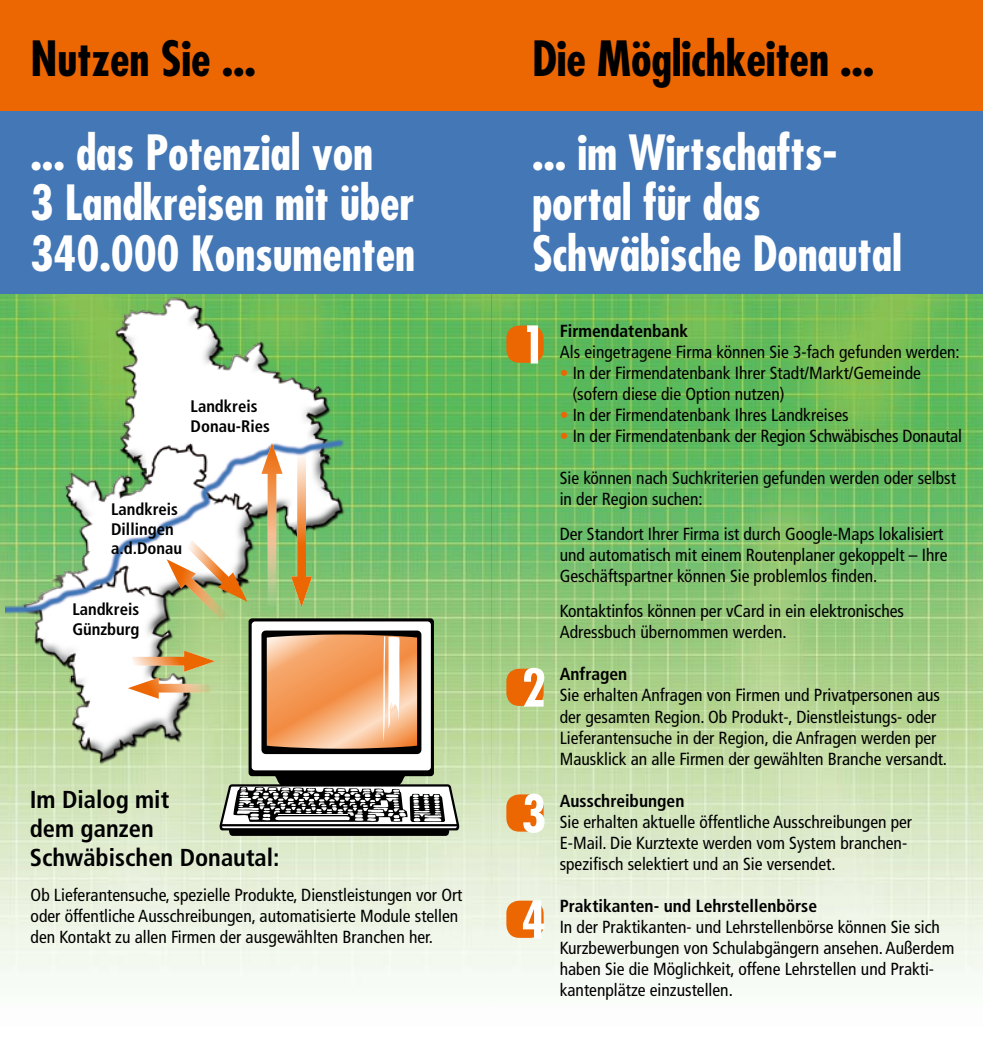
<style>
.page{position:relative;width:983px;height:1042px;background:#fff}
.page>*{position:absolute;margin:0;border:0;box-sizing:border-box;transform-origin:0 0}
.t1{font:700 condensed 50.57px/106.2px "Futura Std";color:#fff}
.t2{font:700 condensed 47.25px/50.8px "Futura Std";letter-spacing:-.005em;color:#fff}
.t3{font:700 condensed 47.25px "Futura Std";letter-spacing:-.005em;color:#000}
.t4{font:700 condensed 24.5px/29.4px "Frutiger LT Std";color:#000}
.t5{font:condensed 17.5px/21px "Frutiger LT Std";color:#000}
.t6{font:700 condensed 17.5px "Frutiger LT Std";color:#000}
.t7{font:700 condensed 16.62px/19.4px "Frutiger LT Std";color:#000}
.s1{color:#ec6602}
</style>
<div class="page">
<img style="left:0;top:294px;width:982px;height:692px">
<div style="left:0;top:111px;width:982px;height:183px;background:#4377b6"></div>
<div style="left:0;top:0;width:982px;height:111px;background:#ec6602"></div>
<img style="left:6px;top:294px;width:360px;height:479px">
<svg style="left:219px;top:618px;width:240px;height:218px;background:#788c64"></svg>
<div style="left:251px;top:621px;width:180px;height:149px;background:#fff;border-radius:3px"></div>
<svg style="left:262px;top:631px;width:158px;height:122px"></svg>
<div style="left:261px;top:630px;width:160px;height:124px;border:2px solid #000;border-radius:3px"></div>
<svg style="left:267px;top:634px;width:150px;height:115px;background:#f0a974"></svg>
<svg style="left:222px;top:785px;width:234px;height:43px"></svg>
<hr style="left:278px;top:814px;width:69px;height:1px;background:#fff">
<svg style="left:261px;top:443px;width:21px;height:164px;background:#bbbb87"></svg>
<svg style="left:291px;top:443px;width:21px;height:164px"></svg>
<svg style="left:167px;top:540px;width:80px;height:81px"></svg>
<svg style="left:128px;top:650px;width:87px;height:49px"></svg>
<div style="left:506px;top:326px;width:37px;height:37px;background:#ec6602;border-radius:13px"></div>
<div style="left:506px;top:669px;width:37px;height:37px;background:#ec6602;border-radius:13px"></div>
<div style="left:506px;top:794px;width:37px;height:37px;background:#ec6602;border-radius:13px"></div>
<div style="left:506px;top:900px;width:37px;height:38px;background:#ec6602;border-radius:13px"></div>
<h2 class="t3" style="left:31px;top:29px;width:227px">Nutzen Sie ...</h2>
<h2 class="t3" style="left:532px;top:29px;width:344px">Die Möglichkeiten ...</h2>
<h2 class="t2" style="left:31px;top:127px;width:386px">... das Potenzial von<br>3 Landkreisen mit über<br>340.000 Konsumenten</h2>
<h2 class="t2" style="left:532px;top:127px;width:371px">... im Wirtschafts&shy;portal für das<br>Schwäbische Donautal</h2>
<p class="t7" style="left:190px;top:397px;width:81px">landkreis<br>Donau-Ries</p>
<p class="t7" style="left:111px;top:500px;width:73px">landkreis<br>Dillingen a.d.Donau</p>
<p class="t7" style="left:72px;top:600px;width:69px">landkreis günzburg</p>
<h3 class="t4" style="left:30px;top:784px;width:251px">Im Dialog mit<br>dem ganzen<br>Schwäbischen Donautal:</h3>
<p class="t5" style="left:31px;top:884px;width:433px">Ob Lieferantensuche, spezielle Produkte, Dienstleistungen vor Ort oder öffentliche Ausschreibungen, automatisierte Module stellen den Kontakt zu allen Firmen der ausgewählten Branchen her.</p>
<h1 class="t1" style="left:521px;top:292px;width:26px">1</h1>
<h1 class="t1" style="left:521px;top:635px;width:26px">2</h1>
<h1 class="t1" style="left:521px;top:761px;width:26px">3<br>4</h1>
<p class="t6" style="left:559px;top:321px;width:130px">Firmendatenbank</p>
<p class="t5" style="left:559px;top:342px;width:401px">Als eingetragene Firma können Sie 3-fach gefunden werden:</p>
<p class="t5" style="left:572px;top:363px;width:350px;text-indent:-13px"><span class="s1">•</span> In der Firmendatenbank Ihrer Stadt/Markt/Gemeinde (sofern diese die Option nutzen)</p>
<p class="t5" style="left:559px;top:405px;width:290px"><span class="s1">•</span> In der Firmendatenbank Ihres Landkreises</p>
<p class="t5" style="left:559px;top:426px;width:403px"><span class="s1">•</span> In der Firmendatenbank der Region Schwäbisches Donautal</p>
<p class="t5" style="left:559px;top:468px;width:397px">Sie können nach Suchkriterien gefunden werden oder selbst in der Region suchen:</p>
<p class="t5" style="left:559px;top:524px;width:389px">Der Standort Ihrer Firma ist durch Google-Maps lokalisiert und automatisch mit einem Routenplaner gekoppelt – Ihre<br>Geschäftspartner können Sie problemlos finden.</p>
<p class="t5" style="left:559px;top:601px;width:346px">Kontaktinfos können per vCard in ein elektronisches<br>Adressbuch übernommen werden.</p>
<p class="t6" style="left:559px;top:664px;width:69px">Anfragen</p>
<p class="t5" style="left:559px;top:685px;width:389px">Sie erhalten Anfragen von Firmen und Privatpersonen aus der gesamten Region. Ob Produkt-, Dienstleistungs- oder Lieferantensuche in der Region, die Anfragen werden per Mausklick an alle Firmen der gewählten Branche versandt.</p>
<p class="t6" style="left:559px;top:790px;width:126px">Ausschreibungen</p>
<p class="t5" style="left:559px;top:811px;width:354px">Sie erhalten aktuelle öffentliche Ausschreibungen per<br>E-Mail. Die Kurztexte werden vom System branchen&shy;spezifisch selektiert und an Sie versendet.</p>
<p class="t6" style="left:559px;top:895px;width:259px">Praktikanten- und Lehrstellenbörse</p>
<p class="t5" style="left:559px;top:916px;width:396px">In der Praktikanten- und Lehrstellenbörse können Sie sich Kurzbewerbungen von Schulabgängern ansehen. Außerdem haben Sie die Möglichkeit, offene Lehrstellen und Prakti&shy;kantenplätze einzustellen.</p>
</div>
